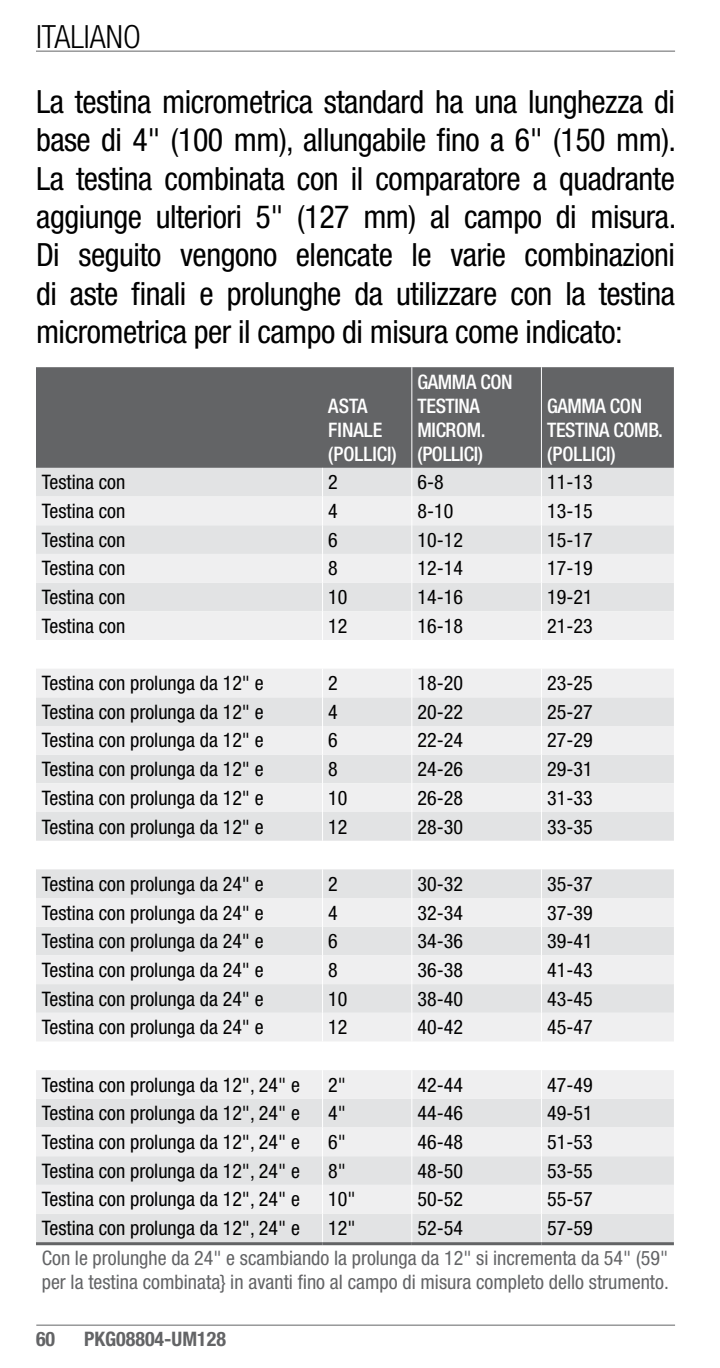
<style>
.page{position:relative;width:720px;height:1368px;background:#fff}
.page>*{position:absolute;margin:0;border:0;box-sizing:border-box;transform-origin:0 0}
.t1{font:condensed 32px/38.4px "Helvetica Neue LT Pro";letter-spacing:-.015em;color:#000;text-align:justify}
.t2{font:300 condensed 32px "Helvetica Neue LT Pro";color:#000}
.t3{font:condensed 20px "Helvetica Neue LT Pro";color:#000}
.t4{font:condensed 20px/24px "Helvetica Neue LT Pro";color:#636466}
.t5{font:500 condensed 20px/24px "Helvetica Neue LT Pro";letter-spacing:-.02em;color:#fff}
.t6{font:500 condensed 20px/24px "Helvetica Neue LT Pro";color:#fff}
.t7{font:700 condensed 20px "Helvetica Neue LT Pro";color:#636466}
</style>
<div class="page">
<hr style="left:36px;top:1324px;width:639px;height:2px;background:#636466">
<hr style="left:36px;top:50px;width:639px;height:2px;background:#636466">
<div style="left:36px;top:367px;width:638px;height:101px;background:#636466"></div>
<div style="left:36px;top:468px;width:638px;height:774px;background:#e2e3e4"></div>
<svg style="left:36px;top:497px;width:638px;height:717px;fill:#efeff0"></svg>
<hr style="left:411px;top:367px;width:2px;height:101px;background:#fff">
<hr style="left:541px;top:367px;width:1px;height:101px;background:#fff">
<hr style="left:411px;top:468px;width:2px;height:29px;background:#fff">
<hr style="left:411px;top:497px;width:2px;height:28px;background:#fff">
<hr style="left:411px;top:525px;width:2px;height:29px;background:#fff">
<hr style="left:411px;top:554px;width:2px;height:29px;background:#fff">
<hr style="left:411px;top:583px;width:2px;height:28px;background:#fff">
<svg style="left:322px;top:468px;width:1px;height:172px"></svg>
<hr style="left:411px;top:611px;width:2px;height:29px;background:#fff">
<svg style="left:541px;top:468px;width:1px;height:172px"></svg>
<hr style="left:411px;top:669px;width:2px;height:28px;background:#fff">
<hr style="left:411px;top:697px;width:2px;height:29px;background:#fff">
<hr style="left:411px;top:726px;width:2px;height:29px;background:#fff">
<hr style="left:411px;top:755px;width:2px;height:28px;background:#fff">
<hr style="left:411px;top:783px;width:2px;height:29px;background:#fff">
<svg style="left:322px;top:669px;width:1px;height:172px"></svg>
<hr style="left:411px;top:812px;width:2px;height:29px;background:#fff">
<svg style="left:541px;top:669px;width:1px;height:172px"></svg>
<hr style="left:411px;top:869px;width:2px;height:29px;background:#fff">
<hr style="left:411px;top:898px;width:2px;height:29px;background:#fff">
<hr style="left:411px;top:927px;width:2px;height:28px;background:#fff">
<hr style="left:411px;top:955px;width:2px;height:29px;background:#fff">
<hr style="left:411px;top:984px;width:2px;height:29px;background:#fff">
<svg style="left:322px;top:869px;width:1px;height:172px"></svg>
<hr style="left:411px;top:1013px;width:2px;height:28px;background:#fff">
<svg style="left:541px;top:869px;width:1px;height:172px"></svg>
<hr style="left:411px;top:1070px;width:2px;height:29px;background:#fff">
<hr style="left:411px;top:1099px;width:2px;height:29px;background:#fff">
<hr style="left:411px;top:1128px;width:2px;height:28px;background:#fff">
<hr style="left:411px;top:1156px;width:2px;height:29px;background:#fff">
<hr style="left:411px;top:1185px;width:2px;height:29px;background:#fff">
<svg style="left:322px;top:1070px;width:1px;height:172px"></svg>
<hr style="left:411px;top:1214px;width:2px;height:28px;background:#fff">
<svg style="left:541px;top:1070px;width:1px;height:172px"></svg>
<hr style="left:36px;top:1242px;width:287px;height:3px;background:#636466">
<hr style="left:323px;top:1242px;width:89px;height:3px;background:#636466">
<hr style="left:412px;top:1242px;width:129px;height:3px;background:#636466">
<hr style="left:541px;top:1242px;width:133px;height:3px;background:#636466">
<h1 class="t2" style="left:36px;top:18px;width:106px">ITALIANO</h1>
<p class="t1" style="left:36px;top:82px;width:642px">La testina micrometrica standard ha una lunghezza di base di 4" (100 mm), allungabile fino a 6" (150 mm).<br>La testina combinata con il comparatore a quadrante aggiunge ulteriori 5" (127 mm) al campo di misura.<br>Di seguito vengono elencate le varie combinazioni di aste finali e prolunghe da utilizzare con la testina micrometrica per il campo di misura come indicato:</p>
<p class="t6" style="left:328px;top:393px;width:70px">ASTA<br>FINALE (POLLICI)</p>
<p class="t5" style="left:418px;top:369px;width:96px">GAMMA CON<br>TESTINA<br>MICROM. (POLLICI)</p>
<p class="t5" style="left:547px;top:393px;width:117px">GAMMA CON<br>TESTINA COMB. (POLLICI)</p>
<p class="t3" style="left:42px;top:470px;width:85px">Testina con</p>
<p class="t3" style="left:328px;top:470px;width:11px">2</p>
<p class="t3" style="left:418px;top:470px;width:28px">6-8</p>
<p class="t3" style="left:547px;top:470px;width:47px">11-13</p>
<p class="t3" style="left:42px;top:499px;width:85px">Testina con</p>
<p class="t3" style="left:328px;top:499px;width:11px">4</p>
<p class="t3" style="left:418px;top:499px;width:37px">8-10</p>
<p class="t3" style="left:547px;top:499px;width:47px">13-15</p>
<p class="t3" style="left:42px;top:528px;width:85px">Testina con</p>
<p class="t3" style="left:328px;top:528px;width:11px">6</p>
<p class="t3" style="left:418px;top:528px;width:47px">10-12</p>
<p class="t3" style="left:547px;top:528px;width:47px">15-17</p>
<p class="t3" style="left:42px;top:557px;width:85px">Testina con</p>
<p class="t3" style="left:328px;top:557px;width:11px">8</p>
<p class="t3" style="left:418px;top:557px;width:47px">12-14</p>
<p class="t3" style="left:547px;top:557px;width:47px">17-19</p>
<p class="t3" style="left:42px;top:585px;width:85px">Testina con</p>
<p class="t3" style="left:328px;top:585px;width:21px">10</p>
<p class="t3" style="left:418px;top:585px;width:47px">14-16</p>
<p class="t3" style="left:547px;top:585px;width:47px">19-21</p>
<p class="t3" style="left:42px;top:614px;width:85px">Testina con</p>
<p class="t3" style="left:328px;top:614px;width:21px">12</p>
<p class="t3" style="left:418px;top:614px;width:47px">16-18</p>
<p class="t3" style="left:547px;top:614px;width:47px">21-23</p>
<p class="t3" style="left:42px;top:671px;width:224px">Testina con prolunga da 12" e</p>
<p class="t3" style="left:328px;top:671px;width:11px">2</p>
<p class="t3" style="left:418px;top:671px;width:47px">18-20</p>
<p class="t3" style="left:547px;top:671px;width:47px">23-25</p>
<p class="t3" style="left:42px;top:700px;width:224px">Testina con prolunga da 12" e</p>
<p class="t3" style="left:328px;top:700px;width:11px">4</p>
<p class="t3" style="left:418px;top:700px;width:47px">20-22</p>
<p class="t3" style="left:547px;top:700px;width:47px">25-27</p>
<p class="t3" style="left:42px;top:729px;width:224px">Testina con prolunga da 12" e</p>
<p class="t3" style="left:328px;top:729px;width:11px">6</p>
<p class="t3" style="left:418px;top:729px;width:47px">22-24</p>
<p class="t3" style="left:547px;top:729px;width:47px">27-29</p>
<p class="t3" style="left:42px;top:757px;width:224px">Testina con prolunga da 12" e</p>
<p class="t3" style="left:328px;top:757px;width:11px">8</p>
<p class="t3" style="left:418px;top:757px;width:47px">24-26</p>
<p class="t3" style="left:547px;top:757px;width:47px">29-31</p>
<p class="t3" style="left:42px;top:786px;width:224px">Testina con prolunga da 12" e</p>
<p class="t3" style="left:328px;top:786px;width:21px">10</p>
<p class="t3" style="left:418px;top:786px;width:47px">26-28</p>
<p class="t3" style="left:547px;top:786px;width:47px">31-33</p>
<p class="t3" style="left:42px;top:815px;width:224px">Testina con prolunga da 12" e</p>
<p class="t3" style="left:328px;top:815px;width:21px">12</p>
<p class="t3" style="left:418px;top:815px;width:47px">28-30</p>
<p class="t3" style="left:547px;top:815px;width:47px">33-35</p>
<p class="t3" style="left:42px;top:872px;width:224px">Testina con prolunga da 24" e</p>
<p class="t3" style="left:328px;top:872px;width:11px">2</p>
<p class="t3" style="left:418px;top:872px;width:47px">30-32</p>
<p class="t3" style="left:547px;top:872px;width:47px">35-37</p>
<p class="t3" style="left:42px;top:901px;width:224px">Testina con prolunga da 24" e</p>
<p class="t3" style="left:328px;top:901px;width:11px">4</p>
<p class="t3" style="left:418px;top:901px;width:47px">32-34</p>
<p class="t3" style="left:547px;top:901px;width:47px">37-39</p>
<p class="t3" style="left:42px;top:929px;width:224px">Testina con prolunga da 24" e</p>
<p class="t3" style="left:328px;top:929px;width:11px">6</p>
<p class="t3" style="left:418px;top:929px;width:47px">34-36</p>
<p class="t3" style="left:547px;top:929px;width:47px">39-41</p>
<p class="t3" style="left:42px;top:958px;width:224px">Testina con prolunga da 24" e</p>
<p class="t3" style="left:328px;top:958px;width:11px">8</p>
<p class="t3" style="left:418px;top:958px;width:47px">36-38</p>
<p class="t3" style="left:547px;top:958px;width:47px">41-43</p>
<p class="t3" style="left:42px;top:987px;width:224px">Testina con prolunga da 24" e</p>
<p class="t3" style="left:328px;top:987px;width:21px">10</p>
<p class="t3" style="left:418px;top:987px;width:47px">38-40</p>
<p class="t3" style="left:547px;top:987px;width:47px">43-45</p>
<p class="t3" style="left:42px;top:1015px;width:224px">Testina con prolunga da 24" e</p>
<p class="t3" style="left:328px;top:1015px;width:21px">12</p>
<p class="t3" style="left:418px;top:1015px;width:47px">40-42</p>
<p class="t3" style="left:547px;top:1015px;width:47px">45-47</p>
<p class="t3" style="left:42px;top:1073px;width:260px">Testina con prolunga da 12", 24" e</p>
<p class="t3" style="left:328px;top:1073px;width:19px">2"</p>
<p class="t3" style="left:418px;top:1073px;width:47px">42-44</p>
<p class="t3" style="left:547px;top:1073px;width:47px">47-49</p>
<p class="t3" style="left:42px;top:1101px;width:260px">Testina con prolunga da 12", 24" e</p>
<p class="t3" style="left:328px;top:1101px;width:19px">4"</p>
<p class="t3" style="left:418px;top:1101px;width:47px">44-46</p>
<p class="t3" style="left:547px;top:1101px;width:47px">49-51</p>
<p class="t3" style="left:42px;top:1130px;width:260px">Testina con prolunga da 12", 24" e</p>
<p class="t3" style="left:328px;top:1130px;width:19px">6"</p>
<p class="t3" style="left:418px;top:1130px;width:47px">46-48</p>
<p class="t3" style="left:547px;top:1130px;width:47px">51-53</p>
<p class="t3" style="left:42px;top:1159px;width:260px">Testina con prolunga da 12", 24" e</p>
<p class="t3" style="left:328px;top:1159px;width:19px">8"</p>
<p class="t3" style="left:418px;top:1159px;width:47px">48-50</p>
<p class="t3" style="left:547px;top:1159px;width:47px">53-55</p>
<p class="t3" style="left:42px;top:1187px;width:260px">Testina con prolunga da 12", 24" e</p>
<p class="t3" style="left:328px;top:1187px;width:29px">10"</p>
<p class="t3" style="left:418px;top:1187px;width:47px">50-52</p>
<p class="t3" style="left:547px;top:1187px;width:47px">55-57</p>
<p class="t3" style="left:42px;top:1216px;width:260px">Testina con prolunga da 12", 24" e</p>
<p class="t3" style="left:328px;top:1216px;width:29px">12"</p>
<p class="t3" style="left:418px;top:1216px;width:47px">52-54</p>
<p class="t3" style="left:547px;top:1216px;width:47px">57-59</p>
<p class="t4" style="left:42px;top:1246px;width:629px">Con le prolunghe da 24" e scambiando la prolunga da 12" si incrementa da 54" (59" per la testina combinata} in avanti fino al campo di misura completo dello strumento.</p>
<p class="t7" style="left:36px;top:1327px;width:21px">60</p>
<p class="t7" style="left:84px;top:1327px;width:143px">PKG08804-UM128</p>
</div>
